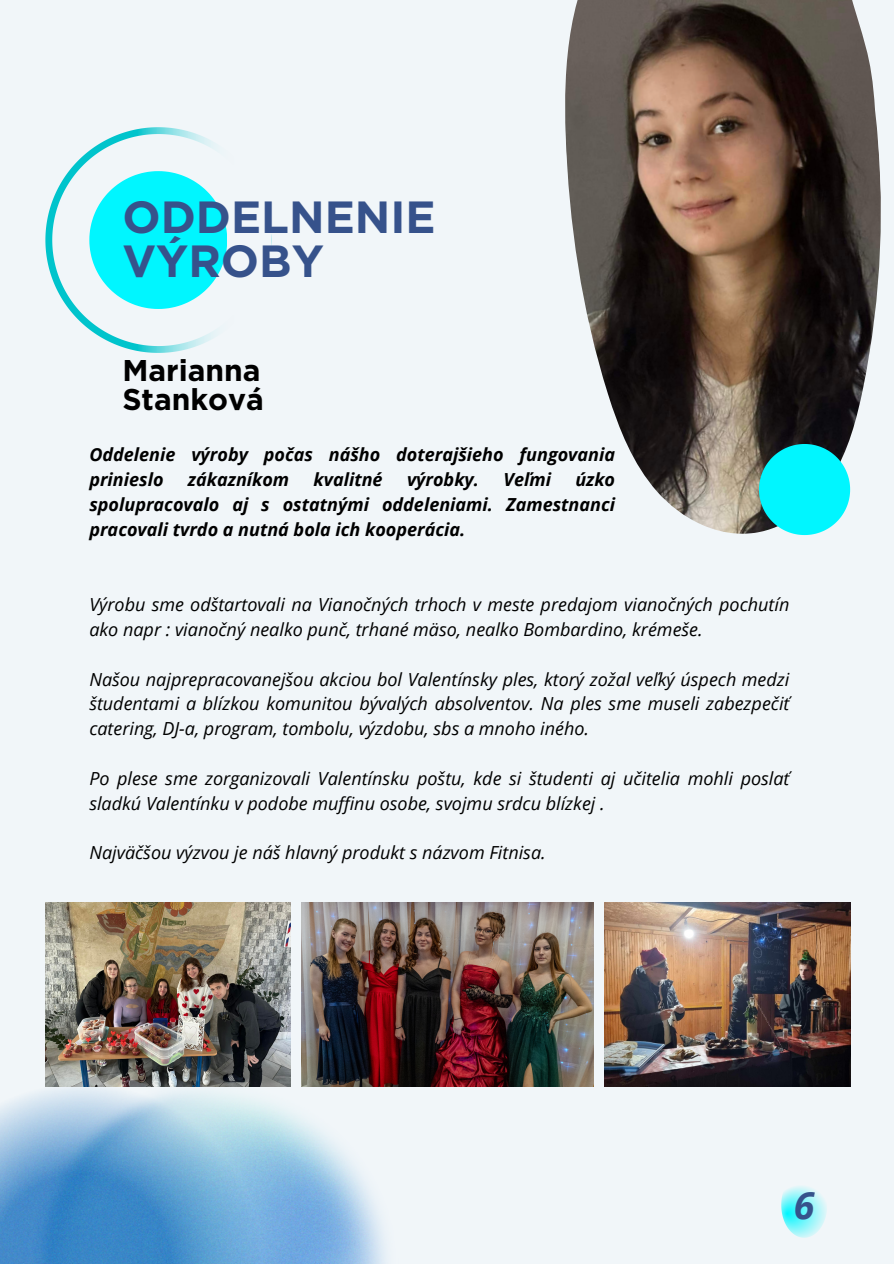
<style>
.page{position:relative;width:894px;height:1264px;background:#fff}
.page>*{position:absolute;margin:0;border:0;box-sizing:border-box;transform-origin:0 0}
.t1{font:700 45px/43.8px "Gotham";color:#36528b}
.t2{font:italic 700 37.5px "Open Sans";color:#36528b}
.t3{font:700 30px/29.2px "Gotham";color:#000}
.t4{font:italic 18px/24.8px "Open Sans";color:#000}
.t5{font:italic 700 18px/24.8px "Open Sans";color:#000}
</style>
<div class="page">
<div style="left:0;top:0;width:893px;height:1263px;background:#f1f6f9"></div>
<svg style="left:45px;top:127px;width:169px;height:226px"></svg>
<svg style="left:89px;top:171px;width:138px;height:137px"></svg>
<img style="left:565px;top:0;width:316px;height:536px">
<img style="left:0;top:1086px;width:398px;height:177px">
<svg style="left:758px;top:444px;width:91px;height:91px;background:#1adbe2"></svg>
<img style="left:45px;top:902px;width:246px;height:184px">
<img style="left:604px;top:902px;width:245px;height:184px">
<img style="left:301px;top:902px;width:292px;height:184px">
<svg style="left:781px;top:1186px;width:46px;height:51px"></svg>
<h2 class="t1" style="left:122px;top:195px;width:315px">ODDELNENIE<br>VÝROBY</h2>
<p class="t3" style="left:122px;top:355px;width:143px">Marianna<br>Stanková</p>
<h3 class="t5" style="left:89px;top:442px;width:527px">Oddelenie výroby počas nášho doterajšieho fungovania prinieslo</h3>
<h3 class="t5" style="left:89px;top:466px;width:527px;text-align:justify;text-indent:486px">úzko spolupracovalo aj s ostatnými oddeleniami. Zamestnanci pracovali tvrdo a nutná bola ich kooperácia.</h3>
<h3 class="t5" style="left:188px;top:466px;width:103px">zákazníkom</h3>
<h3 class="t5" style="left:313px;top:466px;width:71px">kvalitné</h3>
<h3 class="t5" style="left:407px;top:466px;width:74px">výrobky.</h3>
<h3 class="t5" style="left:503px;top:466px;width:49px">Veľmi</h3>
<p class="t4" style="left:89px;top:592px;width:701px">Výrobu sme odštartovali na Vianočných trhoch v meste predajom vianočných pochutín ako napr : vianočný nealko punč, trhané mäso, nealko Bombardino, krémeše.</p>
<p class="t4" style="left:89px;top:666px;width:701px;text-align:justify">Našou najprepracovanejšou akciou bol Valentínsky ples, ktorý zožal veľký úspech medzi študentami a blízkou komunitou bývalých absolventov. Na ples sme museli zabezpečiť catering, DJ-a, program, tombolu, výzdobu, sbs a mnoho iného.</p>
<p class="t4" style="left:89px;top:765px;width:701px">Po plese sme zorganizovali Valentínsku poštu, kde si študenti aj učitelia mohli poslať sladkú Valentínku v podobe muffinu osobe, svojmu srdcu blízkej .</p>
<p class="t4" style="left:89px;top:839px;width:457px">Najväčšou výzvou je náš hlavný produkt s názvom Fitnisa.</p>
<p class="t2" style="left:793px;top:1178px;width:22px">6</p>
</div>
